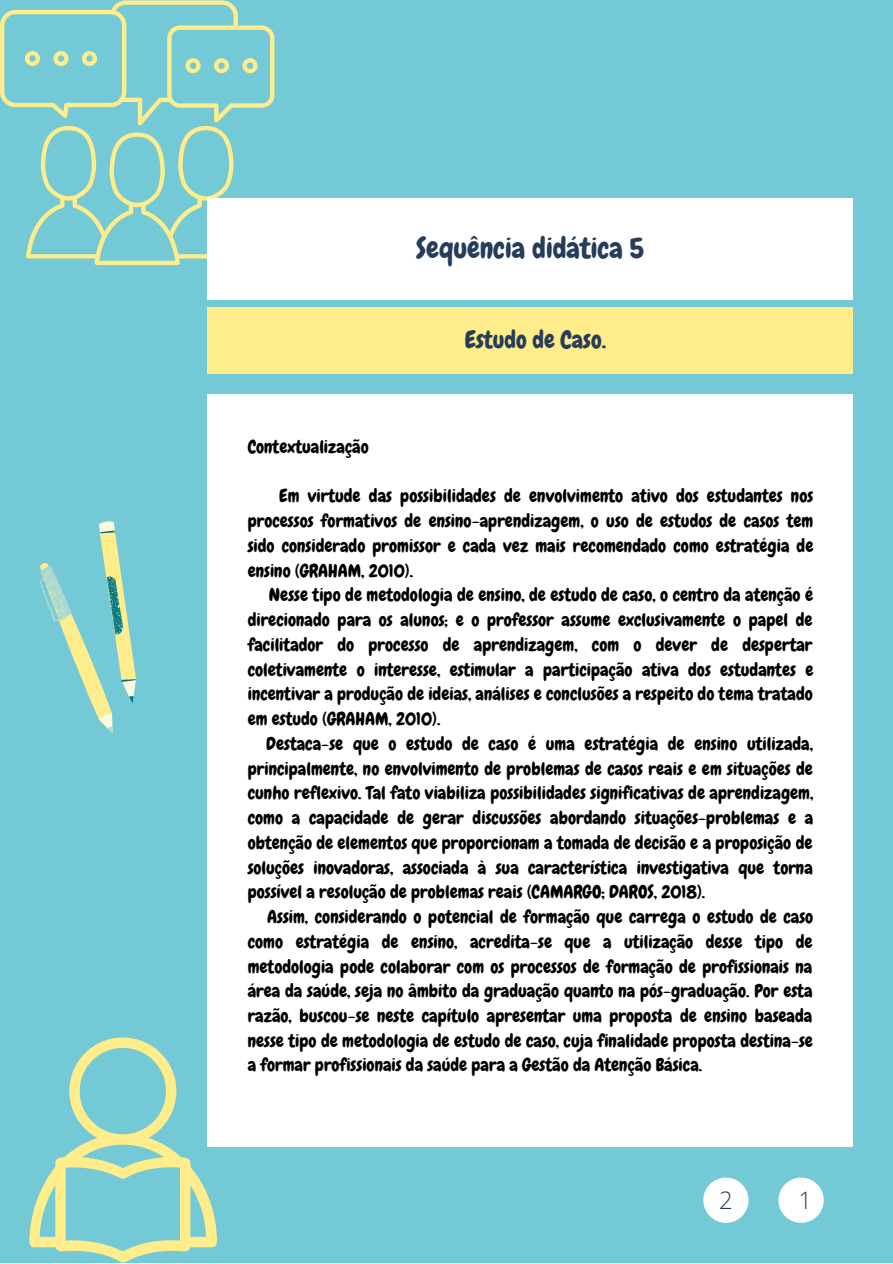
<style>
.page{position:relative;width:893px;height:1264px;background:#fff}
.page>*{position:absolute;margin:0;border:0;box-sizing:border-box;transform-origin:0 0}
.t1{font:28.5px "Chewy";color:#253d5a}
.t2{font:24px "Chewy";color:#253d5a}
.t3{font:300 24px "Open Sans";color:#253d5a}
.t4{font:18px/24.8px "Chewy";color:#000;text-align:justify}
</style>
<div class="page">
<div style="left:0;top:0;width:892px;height:1262px;background:#74c9d6"></div>
<svg style="left:29px;top:1037px;width:188px;height:225px"></svg>
<svg style="left:0;top:0;width:274px;height:265px"></svg>
<div style="left:208px;top:198px;width:645px;height:101px;background:#fff"></div>
<div style="left:208px;top:395px;width:645px;height:752px;background:#fff"></div>
<div style="left:208px;top:307px;width:645px;height:67px;background:#ffec8a"></div>
<div style="left:703px;top:1177px;width:45px;height:45px;background:#fff;border-radius:50%"></div>
<div style="left:778px;top:1177px;width:45px;height:45px;background:#fff;border-radius:50%"></div>
<svg style="left:39px;top:521px;width:98px;height:213px"></svg>
<h1 class="t1" style="left:416px;top:230px;width:229px">Sequência didática 5</h1>
<h2 class="t2" style="left:464px;top:324px;width:143px">Estudo de Caso.</h2>
<p class="t4" style="left:248px;top:434px;width:122px">Contextualização</p>
<p class="t4" style="left:248px;top:484px;width:567px;text-indent:32px">Em virtude das possibilidades de envolvimento ativo dos estudantes nos processos formativos de ensino-aprendizagem, o uso de estudos de casos tem sido considerado promissor e cada vez mais recomendado como estratégia de ensino (GRAHAM, 2010).</p>
<p class="t4" style="left:248px;top:583px;width:567px;text-indent:21px">Nesse tipo de metodologia de ensino, de estudo de caso, o centro da atenção é direcionado para os alunos; e o professor assume exclusivamente o papel de facilitador do processo de aprendizagem, com o dever de despertar coletivamente o interesse, estimular a participação ativa dos estudantes e incentivar a produção de ideias, análises e conclusões a respeito do tema tratado em estudo (GRAHAM, 2010).</p>
<p class="t4" style="left:248px;top:731px;width:567px;text-indent:19px">Destaca-se que o estudo de caso é uma estratégia de ensino utilizada, principalmente, no envolvimento de problemas de casos reais e em situações de cunho reflexivo. Tal fato viabiliza possibilidades significativas de aprendizagem, como a capacidade de gerar discussões abordando situações-problemas e a obtenção de elementos que proporcionam a tomada de decisão e a proposição de soluções inovadoras, associada à sua característica investigativa que torna possível a resolução de problemas reais (CAMARGO; DAROS, 2018).</p>
<p class="t4" style="left:248px;top:904px;width:567px;text-indent:19px">Assim, considerando o potencial de formação que carrega o estudo de caso como estratégia de ensino, acredita-se que a utilização desse tipo de metodologia pode colaborar com os processos de formação de profissionais na área da saúde, seja no âmbito da graduação quanto na pós-graduação. Por esta razão, buscou-se neste capítulo apresentar uma proposta de ensino baseada nesse tipo de metodologia de estudo de caso, cuja finalidade proposta destina-se a formar profissionais da saúde para a Gestão da Atenção Básica.</p>
<h2 class="t3" style="left:719px;top:1182px;width:15px">2</h2>
<h2 class="t3" style="left:798px;top:1182px;width:15px">1</h2>
</div>
